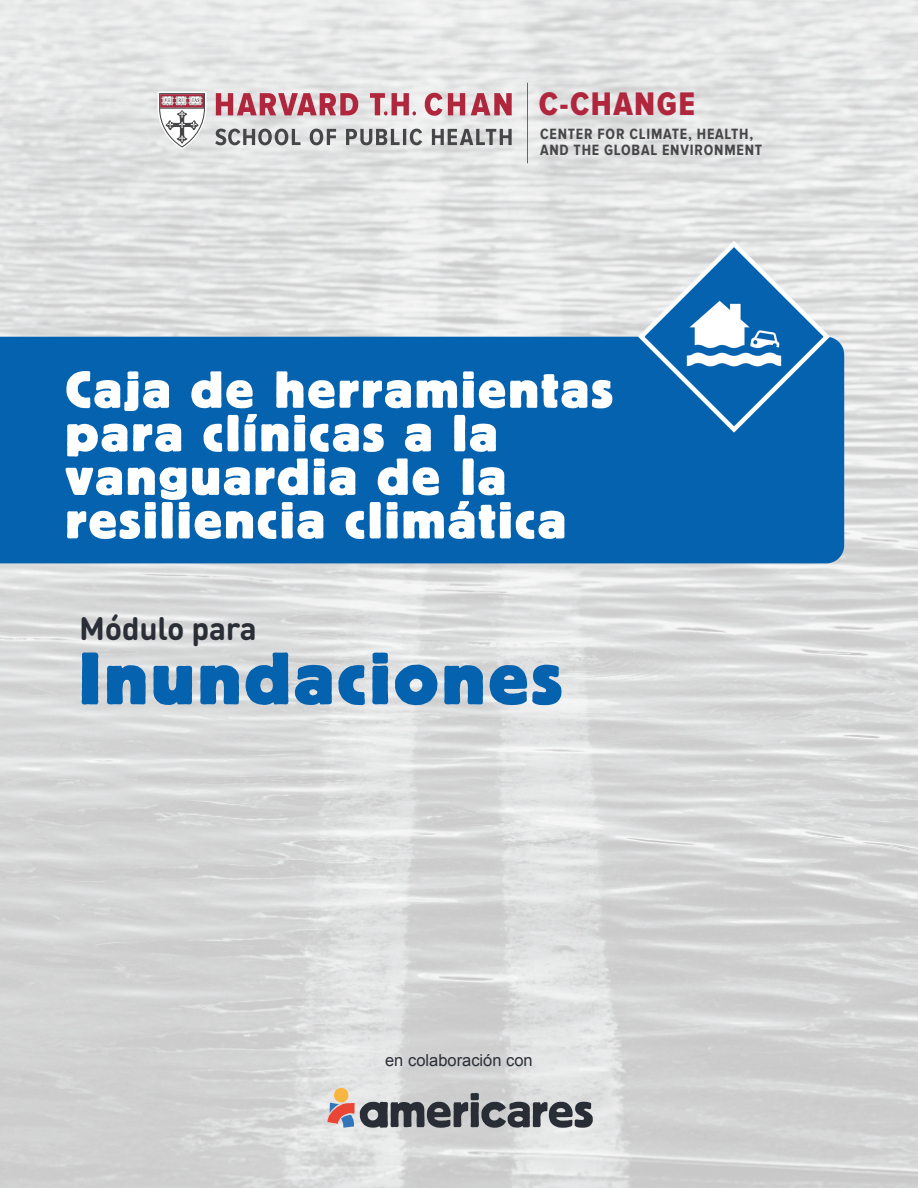
<style>
.page{position:relative;width:918px;height:1188px;background:#fff}
.page>*{position:absolute;margin:0;border:0;box-sizing:border-box;transform-origin:0 0}
.t1{font:700 73.35px "Block Berthold BQ";letter-spacing:.05em;color:#0562af}
.t2{font:700 51.6px/43.5px "Block Berthold BQ";letter-spacing:.05em;color:#fff}
.t3{font:33.75px "Proxima Nova Cond Extrabld";letter-spacing:.04em;color:#b0263d}
.t4{font:700 32.1px "DIN Round OT";letter-spacing:-.01em;color:#2a2e36}
.t5{font:16.5px "Arial";color:#2a2e36}
.t6{font:700 15.45px/15.3px "Proxima Nova Cond";letter-spacing:.05em;color:#464547}
</style>
<div class="page">
<div style="left:0;top:337px;width:844px;height:226px;background:#0562af"></div>
<svg style="left:635px;top:238px;width:198px;height:198px"></svg>
<svg style="left:327px;top:1088px;width:266px;height:40px;background:#949294"></svg>
<svg style="left:216px;top:93px;width:142px;height:22px;background:#c57683"></svg>
<svg style="left:158px;top:93px;width:48px;height:56px"></svg>
<svg style="left:425px;top:93px;width:40px;height:23px"></svg>
<svg style="left:471px;top:93px;width:41px;height:22px"></svg>
<svg style="left:370px;top:93px;width:46px;height:22px"></svg>
<svg style="left:215px;top:129px;width:85px;height:16px"></svg>
<svg style="left:310px;top:129px;width:26px;height:16px"></svg>
<svg style="left:346px;top:129px;width:76px;height:16px"></svg>
<svg style="left:432px;top:129px;width:80px;height:16px"></svg>
<svg style="left:527px;top:83px;width:1px;height:80px"></svg>
<p class="t3" style="left:539px;top:85px;width:158px">C-CHANGE</p>
<p class="t6" style="left:540px;top:127px;width:224px">CENTER FOR CLIMATE, HEALTH,<br>AND THE GLOBAL ENVIRONMENT</p>
<p class="t2" style="left:66px;top:369px;width:549px">Caja de herramientas para clínicas a la vanguardia de la resiliencia climática</p>
<p class="t4" style="left:79px;top:608px;width:179px">Módulo para</p>
<h1 class="t1" style="left:79px;top:638px;width:485px">Inundaciones</h1>
<p class="t5" style="left:385px;top:1049px;width:149px">en colaboración con</p>
</div>
